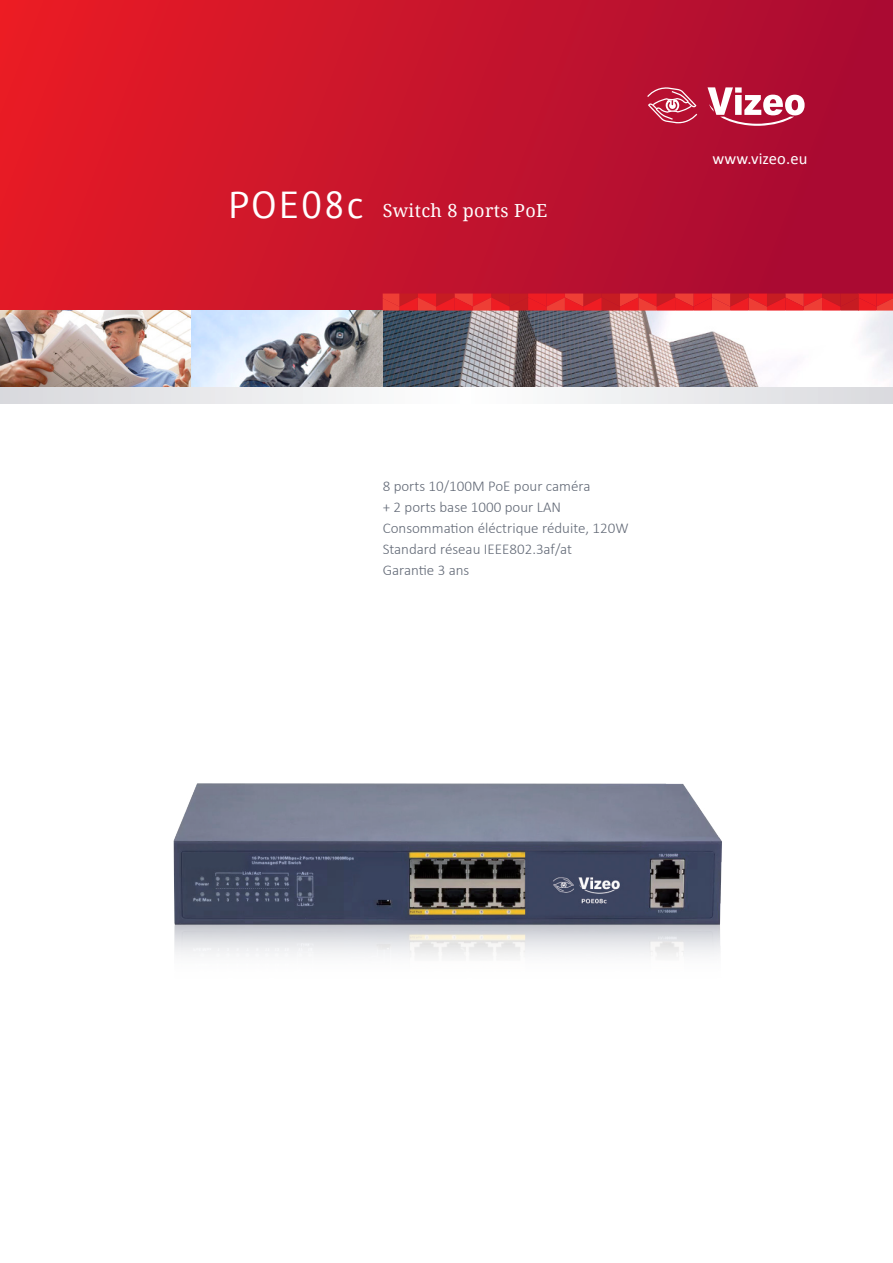
<style>
.page{position:relative;width:893px;height:1263px;background:#fff}
.page>*{position:absolute;margin:0;border:0;box-sizing:border-box;transform-origin:0 0}
.REF_produit{font:37.5px "PT Sans";letter-spacing:.06em;color:#fff}
.H1____Designation{font:18px "Droid Serif";letter-spacing:.02em;color:#fff}
.H1____Designation-2{font:16.5px "Calibri";letter-spacing:.01em;color:#fff}
.T1____Avantages_com{font:300 15px "Calibri";color:#626976}
</style>
<div class="page">
<img style="left:173px;top:783px;width:549px;height:174px">
<div style="left:0;top:0;width:893px;height:311px;background:linear-gradient(to right,#e51c26,#a50a33)"></div>
<svg style="left:0;top:386px;width:893px;height:17px"></svg>
<img style="left:0;top:311px;width:893px;height:75px">
<svg style="left:383px;top:294px;width:510px;height:17px;background:#e2292b"></svg>
<svg style="left:647px;top:87px;width:50px;height:36px;background:#c5445e"></svg>
<svg style="left:707px;top:87px;width:98px;height:39px"></svg>
<p class="REF_produit" style="left:229px;top:180px;width:137px">POE08c</p>
<p class="H1____Designation" style="left:383px;top:201px;width:166px">Switch 8 ports PoE</p>
<p class="H1____Designation-2" style="left:712px;top:148px;width:97px">www.vizeo.eu</p>
<p class="T1____Avantages_com" style="left:383px;top:476px;width:209px">8 ports 10/100M PoE pour caméra</p>
<p class="T1____Avantages_com" style="left:383px;top:497px;width:180px">+ 2 ports base 1000 pour LAN</p>
<p class="T1____Avantages_com" style="left:383px;top:518px;width:247px">Consommation éléctrique réduite, 120W</p>
<p class="T1____Avantages_com" style="left:383px;top:539px;width:191px">Standard réseau IEEE802.3af/at</p>
<p class="T1____Avantages_com" style="left:383px;top:560px;width:88px">Garantie 3 ans</p>
</div>
